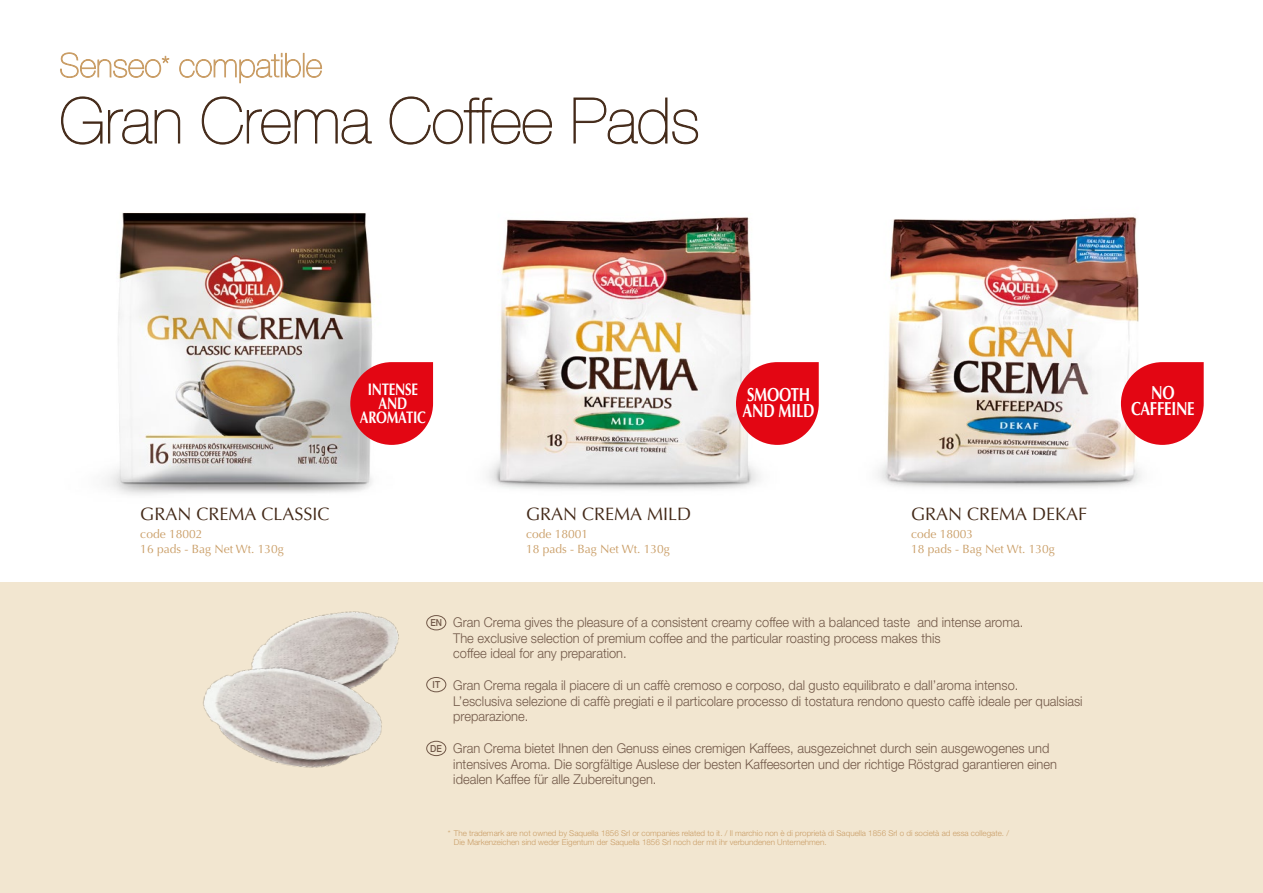
<style>
.page{position:relative;width:1263px;height:893px;background:#fff}
.page>*{position:absolute;margin:0;border:0;box-sizing:border-box;transform-origin:0 0}
.t1{font:200 63px "Helvetica Neue LT";color:#432918}
.t2{font:700 18.9px/16.2px "Optima";letter-spacing:-.015em;color:#fff;scale:.78 1}
.t3{font:18px "Optima";color:#432918}
.t4{font:700 16.8px/14.4px "Optima";letter-spacing:-.015em;color:#fff;text-align:center;scale:.78 1}
.t5{font:300 13.5px/15.8px "Helvetica Neue LT";color:#715848;scale:.95 1}
.t6{font:12px/15px "Optima";color:#ca9e67}
.t7{font:500 9.75px "Helvetica Neue";color:#715848;scale:.89 1}
.t8{font:300 8.1px/9px "Helvetica Neue LT";color:#ca9e67}
</style>
<div class="page">
<img style="left:878px;top:217px;width:263px;height:271px">
<img style="left:487px;top:217px;width:272px;height:273px">
<img style="left:107px;top:212px;width:327px;height:283px">
<div style="left:0;top:583px;width:1263px;height:310px;background:#f2e6d0"></div>
<hr style="left:1262px;top:0;width:1px;height:893px;background:#432918">
<svg style="left:736px;top:362px;width:83px;height:83px;background:#e62d38"></svg>
<svg style="left:60px;top:52px;width:109px;height:26px"></svg>
<svg style="left:179px;top:53px;width:143px;height:30px"></svg>
<svg style="left:1121px;top:362px;width:83px;height:83px;background:#e62e38"></svg>
<svg style="left:350px;top:362px;width:83px;height:83px;background:#e02833"></svg>
<img style="left:222px;top:582px;width:215px;height:111px">
<img style="left:203px;top:631px;width:218px;height:137px">
<svg style="left:61px;top:96px;width:119px;height:49px"></svg>
<svg style="left:202px;top:96px;width:170px;height:49px"></svg>
<svg style="left:389px;top:96px;width:163px;height:49px"></svg>
<svg style="left:573px;top:97px;width:125px;height:47px"></svg>
<div style="left:426px;top:677px;width:20px;height:15px;border:1px solid #715848;border-radius:50%"></div>
<div style="left:426px;top:741px;width:20px;height:15px;border:1px solid #715848;border-radius:50%"></div>
<div style="left:426px;top:615px;width:20px;height:15px;border:1px solid #715848;border-radius:50%"></div>
<h1 class="t1" style="left:60px;top:84px;width:642px">Gran Crema Coffee Pads</h1>
<p class="t4" style="left:360px;top:382px;width:86px">INTENSE<br>AND<br>AROMATIC</p>
<h3 class="t3" style="left:140px;top:504px;width:191px">GRAN CREMA CLASSIC</h3>
<p class="t6" style="left:140px;top:527px;width:145px">code 18002<br>16 pads - Bag Net Wt. 130g</p>
<h3 class="t3" style="left:526px;top:504px;width:167px">GRAN CREMA MILD</h3>
<p class="t6" style="left:526px;top:527px;width:145px">code 18001<br>18 pads - Bag Net Wt. 130g</p>
<h2 class="t2" style="left:742px;top:386px;width:94px">SMOOTH<br>AND MILD</h2>
<h2 class="t2" style="left:1131px;top:385px;width:83px;text-align:center">NO<br>CAFFEINE</h2>
<h3 class="t3" style="left:911px;top:504px;width:178px">GRAN CREMA DEKAF</h3>
<p class="t6" style="left:911px;top:527px;width:145px">code 18003<br>18 pads - Bag Net Wt. 130g</p>
<p class="t7" style="left:431px;top:617px;width:14px">EN</p>
<p class="t7" style="left:433px;top:679px;width:10px">IT</p>
<p class="t7" style="left:430px;top:742px;width:14px">DE</p>
<p class="t5" style="left:453px;top:614px;width:601px">Gran Crema gives the pleasure of a consistent creamy coffee with a balanced taste and intense aroma.<br>The exclusive selection of premium coffee and the particular roasting process makes this<br>coffee ideal for any preparation.</p>
<p class="t5" style="left:453px;top:677px;width:664px">Gran Crema regala il piacere di un caffè cremoso e corposo, dal gusto equilibrato e dall’aroma intenso.<br>L’esclusiva selezione di caffè pregiati e il particolare processo di tostatura rendono questo caffè ideale per qualsiasi preparazione.</p>
<p class="t5" style="left:453px;top:740px;width:637px">Gran Crema bietet Ihnen den Genuss eines cremigen Kaffees, ausgezeichnet durch sein ausgewogenes und intensives Aroma. Die sorgfältige Auslese der besten Kaffeesorten und der richtige Röstgrad garantieren einen idealen Kaffee für alle Zubereitungen.</p>
<p class="t8" style="left:454px;top:828px;width:557px;text-indent:-6px">* The trademark are not owned by Saquella 1856 Srl or companies related to it. / Il marchio non è di proprietà di Saquella 1856 Srl o di società ad essa collegate. /<br>Die Markenzeichen sind weder Eigentum der Saquella 1856 Srl noch der mit ihr verbundenen Unternehmen.</p>
</div>
